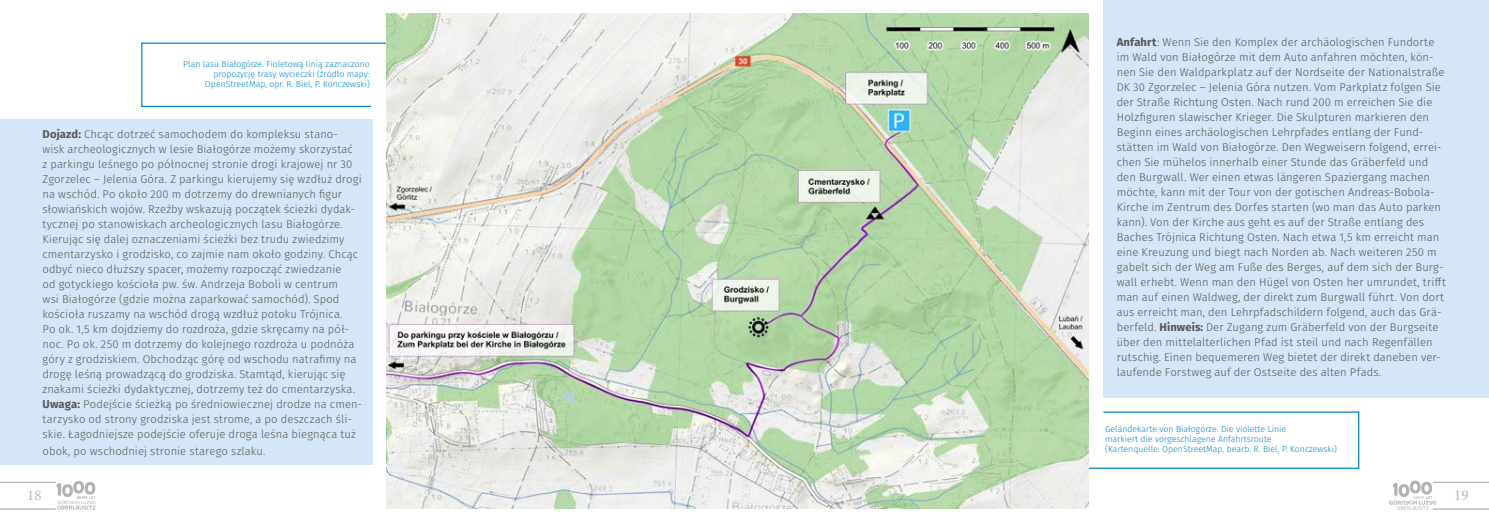
<style>
.page{position:relative;width:1489px;height:525px;background:#fff}
.page>*{position:absolute;margin:0;border:0;box-sizing:border-box;transform-origin:0 0}
.t1{font:15px "Minion Pro";color:#b9b8bb}
.t2{font:300 11.25px/15px "Fira Sans";letter-spacing:.005em;color:#555454}
.t3{font:300 11.25px/15px "Fira Sans";letter-spacing:.01em;color:#575756}
.t4{font:300 8.75px/10px "Fira Sans";color:#0086ce;text-align:right}
.s1{font-weight:700}
</style>
<div class="page">
<svg style="left:1389px;top:480px;width:99px;height:29px"></svg>
<svg style="left:0;top:480px;width:95px;height:29px"></svg>
<div style="left:0;top:119px;width:372px;height:345px;background:#d4e6f7"></div>
<div style="left:1103px;top:0;width:385px;height:397px;background:#d4e6f7"></div>
<hr style="left:142px;top:43px;width:244px;height:1px;background:#0086ce">
<hr style="left:141px;top:43px;width:1px;height:64px;background:#0086ce">
<hr style="left:142px;top:106px;width:229px;height:1px;background:#0086ce">
<hr style="left:1103px;top:411px;width:255px;height:1px;background:#0086ce">
<hr style="left:1357px;top:411px;width:2px;height:57px;background:#0086ce">
<hr style="left:1085px;top:467px;width:273px;height:1px;background:#0086ce">
<img style="left:386px;top:14px;width:702px;height:494px">
<p class="t4" style="left:183px;top:59px;width:188px">Plan lasu Białogórze. Fioletową linią zaznaczono propozycję trasy wycieczki (źródło mapy:<br>OpenStreetMap, opr. R. Biel, P. Konczewski)</p>
<p class="t3" style="left:43px;top:127px;width:321px"><span class="s1">Dojazd:</span> Chcąc dotrzeć samochodem do kompleksu stano&shy;wisk archeologicznych w lesie Białogórze możemy skorzystać<br>z parkingu leśnego po północnej stronie drogi krajowej nr 30<br>Zgorzelec – Jelenia Góra. Z parkingu kierujemy się wzdłuż drogi na wschód. Po około 200 m dotrzemy do drewnianych figur słowiańskich wojów. Rzeźby wskazują początek ścieżki dydak&shy;tycznej po stanowiskach archeologicznych lasu Białogórze.<br>Kierując się dalej oznaczeniami ścieżki bez trudu zwiedzimy cmentarzysko i grodzisko, co zajmie nam około godziny. Chcąc odbyć nieco dłuższy spacer, możemy rozpocząć zwiedzanie<br>od gotyckiego kościoła pw. św. Andrzeja Boboli w centrum<br>wsi Białogórze (gdzie można zaparkować samochód). Spod kościoła ruszamy na wschód drogą wzdłuż potoku Trójnica.<br>Po ok. 1,5 km dojdziemy do rozdroża, gdzie skręcamy na pół&shy;noc. Po ok. 250 m dotrzemy do kolejnego rozdroża u podnóża góry z grodziskiem. Obchodząc górę od wschodu natrafimy na drogę leśną prowadzącą do grodziska. Stamtąd, kierując się znakami ścieżki dydaktycznej, dotrzemy też do cmentarzyska.<br><span class="s1">Uwaga:</span> Podejście ścieżką po średniowiecznej drodze na cmen&shy;tarzysko od strony grodziska jest strome, a po deszczach śli&shy;skie. Łagodniejsze podejście oferuje droga leśna biegnąca tuż</p>
<p class="t3" style="left:43px;top:443px;width:224px">obok, po wschodniej stronie starego szlaku.</p>
<p class="t2" style="left:1116px;top:34px;width:331px"><span class="s1">Anfahrt</span>: Wenn Sie den Komplex der archäologischen Fundorte im Wald von Białogórze mit dem Auto anfahren möchten, kön&shy;nen Sie den Waldparkplatz auf der Nordseite der Nationalstraße DK 30 Zgorzelec – Jelenia Góra nutzen. Vom Parkplatz folgen Sie der Straße Richtung Osten. Nach rund 200 m erreichen Sie die Holzfiguren slawischer Krieger. Die Skulpturen markieren den Beginn eines archäologischen Lehrpfades entlang der Fund&shy;stätten im Wald von Białogórze. Den Wegweisern folgend, errei&shy;chen Sie mühelos innerhalb einer Stunde das Gräberfeld und den Burgwall. Wer einen etwas längeren Spaziergang machen möchte, kann mit der Tour von der gotischen Andreas-Bobola-Kirche im Zentrum des Dorfes starten (wo man das Auto parken kann). Von der Kirche aus geht es auf der Straße entlang des Baches Trójnica Richtung Osten. Nach etwa 1,5 km erreicht man eine Kreuzung und biegt nach Norden ab. Nach weiteren 250 m gabelt sich der Weg am Fuße des Berges, auf dem sich der Burg&shy;wall erhebt. Wenn man den Hügel von Osten her umrundet, trifft man auf einen Waldweg, der direkt zum Burgwall führt. Von dort aus erreicht man, den Lehrpfadschildern folgend, auch das Grä&shy;berfeld. <span class="s1">Hinweis:</span> Der Zugang zum Gräberfeld von der Burgseite über den mittelalterlichen Pfad ist steil und nach Regenfällen rutschig. Einen bequemeren Weg bietet der direkt daneben ver&shy;laufende Forstweg auf der Ostseite des alten Pfads.</p>
<p class="t4" style="left:1105px;top:423px;width:233px;text-align:left">Geländekarte von Białogórze. Die violette Linie<br>markiert die vorgeschlagene Anfahrtsroute<br>(Kartenquelle: OpenStreetMap, bearb. R. Biel, P. Konczewski)</p>
<h1 class="t1" style="left:27px;top:485px;width:16px">18</h1>
<h1 class="t1" style="left:1453px;top:485px;width:16px">19</h1>
</div>
